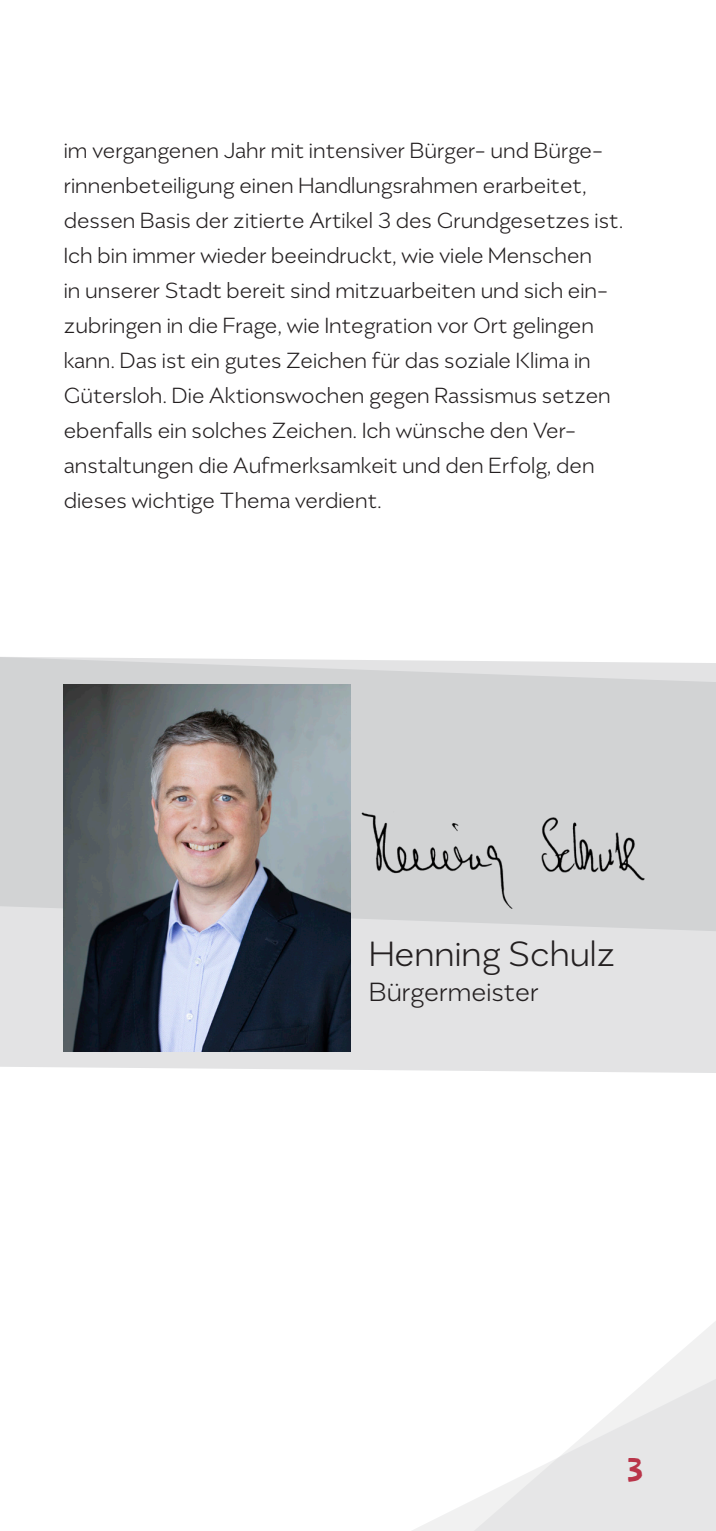
<style>
.page{position:relative;width:716px;height:1531px;background:#fff}
.page>*{position:absolute;margin:0;border:0;box-sizing:border-box;transform-origin:0 0}
.Fließtext{font:300 40px "Migrena Grotesque";color:#231f20}
.t1{font:40px "Dokdo";color:#b9354a}
.Fließtext-2{font:300 30px "Migrena Grotesque";color:#231f20}
.Fließtext-3{font:300 25px/35px "Migrena Grotesque";color:#231f20}
</style>
<div class="page">
<svg style="left:412px;top:1500px;width:62px;height:31px;fill:#f2f2f2"></svg>
<svg style="left:474px;top:1321px;width:242px;height:210px"></svg>
<svg style="left:0;top:657px;width:716px;height:416px;background:#dbdbdc"></svg>
<img style="left:64px;top:684px;width:286px;height:368px">
<img style="left:350px;top:796px;width:307px;height:116px">
<p class="Fließtext-3" style="left:64px;top:132px;width:561px">im vergangenen Jahr mit intensiver Bürger- und Bürge&shy;rinnenbeteiligung einen Handlungsrahmen erarbeitet, dessen Basis der zitierte Artikel 3 des Grundgesetzes ist.<br>Ich bin immer wieder beeindruckt, wie viele Menschen<br>in unserer Stadt bereit sind mitzuarbeiten und sich ein&shy;zubringen in die Frage, wie Integration vor Ort gelingen kann. Das ist ein gutes Zeichen für das soziale Klima in Gütersloh. Die Aktionswochen gegen Rassismus setzen ebenfalls ein solches Zeichen. Ich wünsche den Ver&shy;anstaltungen die Aufmerksamkeit und den Erfolg, den dieses wichtige Thema verdient.</p>
<p class="Fließtext" style="left:369px;top:932px;width:248px">Henning Schulz</p>
<p class="Fließtext-2" style="left:369px;top:975px;width:171px">Bürgermeister</p>
<h1 class="t1" style="left:624px;top:1450px;width:22px">3</h1>
</div>
